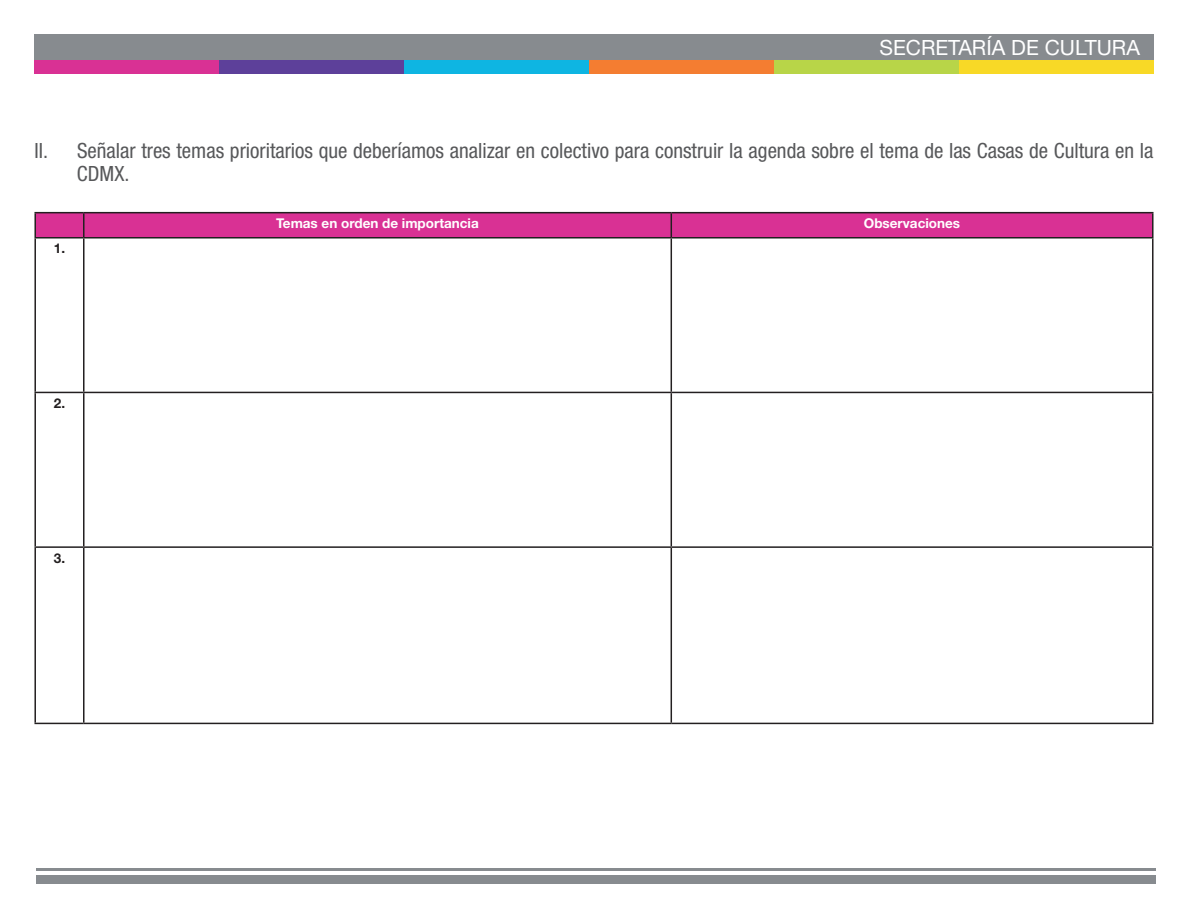
<style>
.page{position:relative;width:1188px;height:918px;background:#fff}
.page>*{position:absolute;margin:0;border:0;box-sizing:border-box;transform-origin:0 0}
.t1{font:condensed 21px/22.5px "Helvetica Neue LT Std";color:#57585a}
.t2{font:21px "Helvetica Neue LT Std";color:#fff}
.t3{font:700 13.5px "Helvetica Neue LT Std";color:#fff}
.t4{font:700 13.5px "Helvetica Neue LT Std";color:#231f20}
</style>
<div class="page">
<div style="left:34px;top:34px;width:1120px;height:27px;background:#878b8f"></div>
<div style="left:774px;top:61px;width:185px;height:13px;background:#b8d548"></div>
<div style="left:219px;top:61px;width:185px;height:13px;background:#5d409a"></div>
<div style="left:959px;top:61px;width:195px;height:13px;background:#f8d926"></div>
<div style="left:34px;top:61px;width:185px;height:13px;background:#d93194"></div>
<div style="left:589px;top:61px;width:185px;height:13px;background:#f47d31"></div>
<div style="left:404px;top:61px;width:185px;height:13px;background:#0eb5e2"></div>
<hr style="left:36px;top:869px;width:1119px;height:2px;background:#878b8f">
<div style="left:36px;top:875px;width:1119px;height:9px;background:#878b8f"></div>
<hr style="left:34px;top:239px;width:2px;height:153px;background:#231f20">
<hr style="left:83px;top:239px;width:2px;height:153px;background:#231f20">
<hr style="left:671px;top:239px;width:1px;height:153px;background:#231f20">
<hr style="left:1152px;top:239px;width:2px;height:153px;background:#231f20">
<hr style="left:34px;top:392px;width:50px;height:1px;background:#231f20">
<hr style="left:34px;top:393px;width:2px;height:153px;background:#231f20">
<hr style="left:84px;top:392px;width:587px;height:1px;background:#231f20">
<hr style="left:83px;top:393px;width:2px;height:153px;background:#231f20">
<hr style="left:671px;top:392px;width:483px;height:1px;background:#231f20">
<hr style="left:671px;top:393px;width:1px;height:153px;background:#231f20">
<hr style="left:1152px;top:393px;width:2px;height:153px;background:#231f20">
<hr style="left:34px;top:546px;width:50px;height:2px;background:#231f20">
<hr style="left:34px;top:548px;width:2px;height:175px;background:#231f20">
<hr style="left:84px;top:546px;width:587px;height:2px;background:#231f20">
<hr style="left:83px;top:548px;width:2px;height:175px;background:#231f20">
<hr style="left:671px;top:546px;width:483px;height:2px;background:#231f20">
<hr style="left:671px;top:548px;width:1px;height:175px;background:#231f20">
<hr style="left:1152px;top:548px;width:2px;height:175px;background:#231f20">
<hr style="left:34px;top:723px;width:50px;height:1px;background:#231f20">
<hr style="left:84px;top:723px;width:587px;height:1px;background:#231f20">
<hr style="left:671px;top:723px;width:483px;height:1px;background:#231f20">
<hr style="left:34px;top:212px;width:50px;height:1px;background:#231f20">
<hr style="left:34px;top:213px;width:2px;height:24px;background:#231f20">
<hr style="left:34px;top:237px;width:50px;height:2px;background:#231f20">
<hr style="left:84px;top:212px;width:587px;height:1px;background:#231f20">
<hr style="left:84px;top:237px;width:587px;height:2px;background:#231f20">
<hr style="left:671px;top:212px;width:483px;height:1px;background:#231f20">
<div style="left:35px;top:213px;width:1117px;height:25px;background:#d93194"></div>
<hr style="left:1152px;top:213px;width:2px;height:24px;background:#231f20">
<hr style="left:671px;top:237px;width:483px;height:2px;background:#231f20">
<p class="t2" style="left:879px;top:35px;width:262px">SECRETARÍA DE CULTURA</p>
<p class="t1" style="left:77px;top:139px;width:1078px;text-indent:-43px">II. Señalar tres temas prioritarios que deberíamos analizar en colectivo para construir la agenda sobre el tema de las Casas de Cultura en la<br>CDMX.</p>
<p class="t3" style="left:276px;top:215px;width:204px">Temas en orden de importancia</p>
<p class="t3" style="left:864px;top:215px;width:98px">Observaciones</p>
<p class="t4" style="left:54px;top:240px;width:13px">1.</p>
<p class="t4" style="left:54px;top:395px;width:13px">2.</p>
<p class="t4" style="left:54px;top:550px;width:13px">3.</p>
</div>
